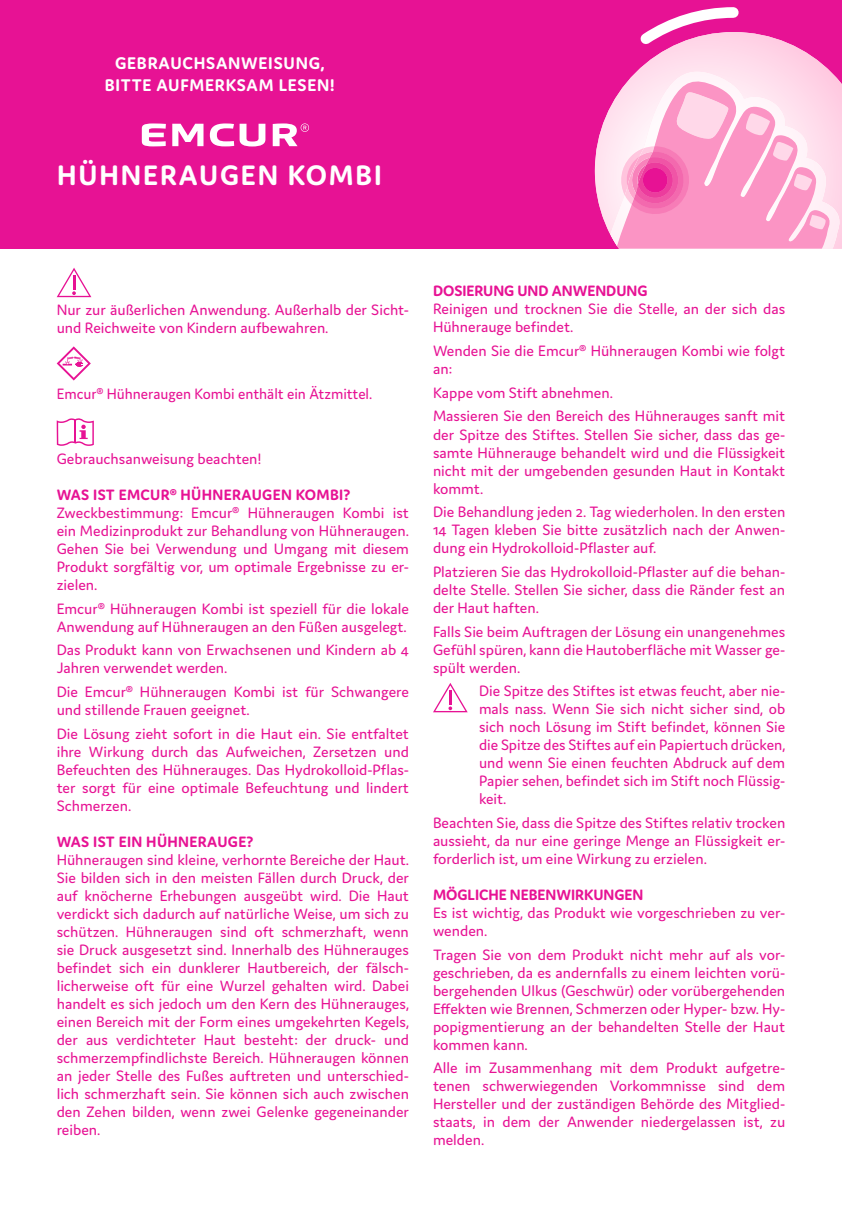
<style>
.page{position:relative;width:842px;height:1225px;background:#fff}
.page>*{position:absolute;margin:0;border:0;box-sizing:border-box;transform-origin:0 0}
.t1{font:700 30px "Domus";letter-spacing:.065em;color:#fff}
.t2{font:700 18px/22px "Domus";letter-spacing:.045em;color:#fff;text-align:center}
.t3{font:16px/18px "Domus";color:#e71294;text-align:justify}
.t4{font:700 16px "Domus";letter-spacing:.025em;color:#e71294}
.t5{font:700 16px "Domus";color:#e71294}
</style>
<div class="page">
<svg style="left:57px;top:268px;width:34px;height:29px"></svg>
<svg style="left:57px;top:346px;width:34px;height:34px"></svg>
<svg style="left:57px;top:418px;width:37px;height:28px"></svg>
<svg style="left:433px;top:683px;width:35px;height:29px"></svg>
<div style="left:0;top:0;width:842px;height:248px;background:#e71294"></div>
<svg style="left:646px;top:7px;width:93px;height:25px"></svg>
<svg style="left:637px;top:32px;width:205px;height:216px"></svg>
<svg style="left:595px;top:72px;width:245px;height:176px;background:#fbaed4"></svg>
<svg style="left:142px;top:123px;width:24px;height:23px"></svg>
<svg style="left:172px;top:124px;width:31px;height:22px"></svg>
<svg style="left:240px;top:124px;width:25px;height:22px"></svg>
<svg style="left:210px;top:123px;width:24px;height:23px"></svg>
<svg style="left:273px;top:123px;width:36px;height:23px"></svg>
<p class="t2" style="left:105px;top:52px;width:232px">GEBRAUCHSANWEISUNG,<br>BITTE AUFMERKSAM LESEN!</p>
<h1 class="t1" style="left:57px;top:159px;width:326px">HÜHNERAUGEN KOMBI</h1>
<p class="t3" style="left:57px;top:301px;width:354px">Nur zur äußerlichen Anwendung. Außerhalb der Sicht&shy;und Reichweite von Kindern aufbewahren.</p>
<p class="t3" style="left:57px;top:384px;width:317px">Emcur® Hühneraugen Kombi enthält ein Ätzmittel.</p>
<p class="t3" style="left:57px;top:449px;width:206px">Gebrauchsanweisung beachten!</p>
<p class="t4" style="left:57px;top:486px;width:295px">WAS IST EMCUR® HÜHNERAUGEN KOMBI?</p>
<p class="t3" style="left:57px;top:503px;width:354px">Zweckbestimmung: Emcur® Hühneraugen Kombi ist ein Medizinprodukt zur Behandlung von Hühneraugen.<br>Gehen Sie bei Verwendung und Umgang mit diesem Produkt sorgfältig vor, um optimale Ergebnisse zu er&shy;zielen.</p>
<p class="t3" style="left:57px;top:599px;width:354px">Emcur® Hühneraugen Kombi ist speziell für die lokale<br>Anwendung auf Hühneraugen an den Füßen ausgelegt.</p>
<p class="t3" style="left:57px;top:641px;width:354px">Das Produkt kann von Erwachsenen und Kindern ab 4<br>Jahren verwendet werden.</p>
<p class="t3" style="left:57px;top:682px;width:354px">Die Emcur® Hühneraugen Kombi ist für Schwangere und stillende Frauen geeignet.</p>
<p class="t3" style="left:57px;top:724px;width:354px">Die Lösung zieht sofort in die Haut ein. Sie entfaltet ihre Wirkung durch das Aufweichen, Zersetzen und Befeuchten des Hühnerauges. Das Hydrokolloid-Pflas&shy;ter sorgt für eine optimale Befeuchtung und lindert Schmerzen.</p>
<p class="t4" style="left:57px;top:832px;width:198px">WAS IST EIN HÜHNERAUGE?</p>
<p class="t3" style="left:57px;top:850px;width:354px">Hühneraugen sind kleine, verhornte Bereiche der Haut.<br>Sie bilden sich in den meisten Fällen durch Druck, der auf knöcherne Erhebungen ausgeübt wird. Die Haut verdickt sich dadurch auf natürliche Weise, um sich zu schützen. Hühneraugen sind oft schmerzhaft, wenn sie Druck ausgesetzt sind. Innerhalb des Hühnerauges befindet sich ein dunklerer Hautbereich, der fälsch&shy;licherweise oft für eine Wurzel gehalten wird. Dabei handelt es sich jedoch um den Kern des Hühnerauges, einen Bereich mit der Form eines umgekehrten Kegels, der aus verdichteter Haut besteht: der druck- und schmerzempfindlichste Bereich. Hühneraugen können an jeder Stelle des Fußes auftreten und unterschied&shy;lich schmerzhaft sein. Sie können sich auch zwischen den Zehen bilden, wenn zwei Gelenke gegeneinander reiben.</p>
<p class="t5" style="left:433px;top:282px;width:216px">DOSIERUNG UND ANWENDUNG</p>
<p class="t3" style="left:433px;top:300px;width:354px">Reinigen und trocknen Sie die Stelle, an der sich das<br>Hühnerauge befindet.</p>
<p class="t3" style="left:433px;top:342px;width:354px">Wenden Sie die Emcur® Hühneraugen Kombi wie folgt an:</p>
<p class="t3" style="left:433px;top:381px;width:354px;line-height:23.6px">Kappe vom Stift abnehmen.<br>Massieren Sie den Bereich des Hühnerauges sanft mit</p>
<p class="t3" style="left:433px;top:425px;width:354px">der Spitze des Stiftes. Stellen Sie sicher, dass das ge&shy;samte Hühnerauge behandelt wird und die Flüssigkeit nicht mit der umgebenden gesunden Haut in Kontakt kommt.</p>
<p class="t3" style="left:433px;top:503px;width:354px">Die Behandlung jeden 2. Tag wiederholen. In den ersten 14 Tagen kleben Sie bitte zusätzlich nach der Anwen&shy;dung ein Hydrokolloid-Pflaster auf.</p>
<p class="t3" style="left:433px;top:562px;width:354px">Platzieren Sie das Hydrokolloid-Pflaster auf die behan&shy;delte Stelle. Stellen Sie sicher, dass die Ränder fest an der Haut haften.</p>
<p class="t3" style="left:433px;top:622px;width:354px">Falls Sie beim Auftragen der Lösung ein unangenehmes Gefühl spüren, kann die Hautoberfläche mit Wasser ge&shy;spült werden.</p>
<p class="t3" style="left:479px;top:682px;width:308px">Die Spitze des Stiftes ist etwas feucht, aber nie&shy;mals nass. Wenn Sie sich nicht sicher sind, ob sich noch Lösung im Stift befindet, können Sie die Spitze des Stiftes auf ein Papiertuch drücken, und wenn Sie einen feuchten Abdruck auf dem Papier sehen, befindet sich im Stift noch Flüssig&shy;keit.</p>
<p class="t3" style="left:433px;top:813px;width:354px">Beachten Sie, dass die Spitze des Stiftes relativ trocken aussieht, da nur eine geringe Menge an Flüssigkeit er&shy;forderlich ist, um eine Wirkung zu erzielen.</p>
<p class="t5" style="left:433px;top:886px;width:212px">MÖGLICHE NEBENWIRKUNGEN</p>
<p class="t3" style="left:433px;top:903px;width:354px">Es ist wichtig, das Produkt wie vorgeschrieben zu ver&shy;wenden.</p>
<p class="t3" style="left:433px;top:945px;width:354px">Tragen Sie von dem Produkt nicht mehr auf als vor&shy;geschrieben, da es andernfalls zu einem leichten vorü&shy;bergehenden Ulkus (Geschwür) oder vorübergehenden Effekten wie Brennen, Schmerzen oder Hyper- bzw. Hy&shy;popigmentierung an der behandelten Stelle der Haut kommen kann.</p>
<p class="t3" style="left:433px;top:1059px;width:354px">Alle im Zusammenhang mit dem Produkt aufgetre&shy;tenen schwerwiegenden Vorkommnisse sind dem Hersteller und der zuständigen Behörde des Mitglied&shy;staats, in dem der Anwender niedergelassen ist, zu melden.</p>
</div>
